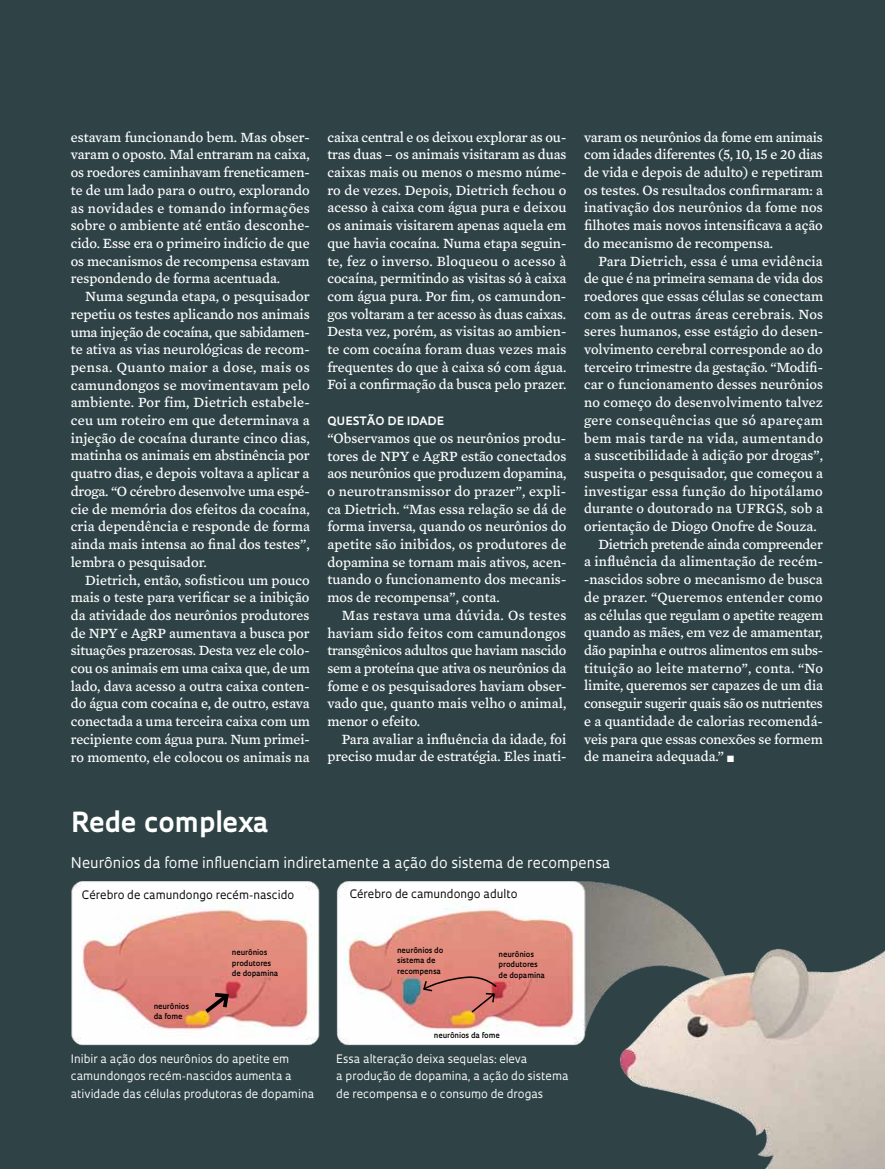
<style>
.page{position:relative;width:885px;height:1169px;background:#fff}
.page>*{position:absolute;margin:0;border:0;box-sizing:border-box;transform-origin:0 0}
.t1{font:700 26.85px "Oculum";color:#fff}
.t2{font:14.4px/17.7px "Mercury Text G4";color:#fff;text-align:justify}
.t3{font:14.4px "Mercury Text G4";letter-spacing:-.02em;color:#fff}
.t4{font:14.4px "Mercury Text G4";letter-spacing:.02em;color:#fff}
.t5{font:14.4px "Oculum";color:#fff}
.t6{font:14.4px "Mercury Text G4";letter-spacing:.025em;color:#fff}
.t7{font:11.4px/17.7px "Oculum";color:#fff}
.t8{font:11.4px "Oculum";color:#000}
.t9{font:700 11.25px "Oculum";letter-spacing:.03em;color:#fff}
.t10{font:600 7.5px/10.5px "Oculum";color:#000}
</style>
<div class="page">
<div style="left:0;top:0;width:885px;height:1168px;background:#2f4347"></div>
<img style="left:71px;top:881px;width:814px;height:287px">
<svg style="left:201px;top:990px;width:31px;height:26px"></svg>
<svg style="left:422px;top:976px;width:76px;height:38px;background:#cf766d"></svg>
<p class="t2" style="left:71px;top:127px;width:241px">estavam funcionando bem. Mas obser&shy;varam o oposto. Mal entraram na caixa, os roedores caminhavam freneticamen&shy;te de um lado para o outro, explorando as novidades e tomando informações sobre o ambiente até então desconhe&shy;cido. Esse era o primeiro indício de que os mecanismos de recompensa estavam respondendo de forma acentuada.</p>
<p class="t2" style="left:71px;top:287px;width:241px;text-indent:14px">Numa segunda etapa, o pesquisador repetiu os testes aplicando nos animais uma injeção de cocaína, que sabidamen&shy;te ativa as vias neurológicas de recom&shy;pensa. Quanto maior a dose, mais os camundongos se movimentavam pelo ambiente. Por fim, Dietrich estabele&shy;ceu um roteiro em que determinava a injeção de cocaína durante cinco dias, matinha os animais em abstinência por quatro dias, e depois voltava a aplicar a droga. “O cérebro desenvolve uma espé&shy;cie de memória dos efeitos da cocaína, cria dependência e responde de forma ainda mais intensa ao final dos testes”, lembra o pesquisador.</p>
<p class="t2" style="left:71px;top:570px;width:241px;text-indent:14px">Dietrich, então, sofisticou um pouco mais o teste para verificar se a inibição da atividade dos neurônios produtores de NPY e AgRP aumentava a busca por situações prazerosas. Desta vez ele colo&shy;cou os animais em uma caixa que, de um lado, dava acesso a outra caixa conten&shy;do água com cocaína e, de outro, estava conectada a uma terceira caixa com um recipiente com água pura. Num primei&shy;ro momento, ele colocou os animais na</p>
<p class="t2" style="left:327px;top:127px;width:241px">caixa central e os deixou explorar as ou&shy;tras duas – os animais visitaram as duas caixas mais ou menos o mesmo núme&shy;ro de vezes. Depois, Dietrich fechou o acesso à caixa com água pura e deixou os animais visitarem apenas aquela em que havia cocaína. Numa etapa seguin&shy;te, fez o inverso. Bloqueou o acesso à cocaína, permitindo as visitas só à caixa com água pura. Por fim, os camundon&shy;gos voltaram a ter acesso às duas caixas.<br>Desta vez, porém, as visitas ao ambien&shy;te com cocaína foram duas vezes mais frequentes do que à caixa só com água.<br>Foi a confirmação da busca pelo prazer.</p>
<p class="t9" style="left:327px;top:413px;width:118px">questão d e idad e</p>
<p class="t2" style="left:327px;top:428px;width:241px">“Observamos que os neurônios produ&shy;tores de NPY e AgRP estão conectados aos neurônios que produzem dopamina, o neurotransmissor do prazer”, expli&shy;ca Dietrich. “Mas essa relação se dá de forma inversa, quando os neurônios do apetite são inibidos, os produtores de dopamina se tornam mais ativos, acen&shy;tuando o funcionamento dos mecanis&shy;mos de recompensa”, conta.</p>
<p class="t2" style="left:327px;top:605px;width:241px;text-indent:14px">Mas restava uma dúvida. Os testes haviam sido feitos com camundongos transgênicos adultos que haviam nascido sem a proteína que ativa os neurônios da fome e os pesquisadores haviam obser&shy;vado que, quanto mais velho o animal, menor o efeito.</p>
<p class="t2" style="left:327px;top:729px;width:240px;text-align:right">Para avaliar a influência da idade, foi preciso mudar de estratégia. Eles inati-</p>
<p class="t2" style="left:584px;top:127px;width:240px">varam os neurônios da fome em animais com idades diferentes (5, 10, 15 e 20 dias de vida e depois de adulto) e repetiram os testes. Os resultados confirmaram: a inativação dos neurônios da fome nos filhotes mais novos intensificava a ação do mecanismo de recompensa.</p>
<p class="t2" style="left:599px;top:251px;width:226px">Para Dietrich, essa é uma evidência</p>
<p class="t2" style="left:584px;top:269px;width:241px">de que é na primeira semana de vida dos</p>
<p class="t2" style="left:584px;top:286px;width:241px">roedores que essas células se conectam</p>
<p class="t4" style="left:584px;top:303px;width:241px">com as de outras áreas cerebrais. Nos</p>
<p class="t2" style="left:584px;top:322px;width:241px">seres humanos, esse estágio do desen-</p>
<p class="t2" style="left:584px;top:339px;width:240px">volvimento cerebral corresponde ao do</p>
<p class="t2" style="left:584px;top:357px;width:240px">terceiro trimestre da gestação. “Modifi-</p>
<p class="t2" style="left:584px;top:375px;width:241px">car o funcionamento desses neurônios</p>
<p class="t2" style="left:584px;top:393px;width:240px">no começo do desenvolvimento talvez</p>
<p class="t6" style="left:584px;top:409px;width:240px">gere consequências que só apareçam</p>
<p class="t6" style="left:584px;top:427px;width:241px">bem mais tarde na vida, aumentando</p>
<p class="t2" style="left:584px;top:446px;width:240px">a suscetibilidade à adição por drogas”,</p>
<p class="t2" style="left:584px;top:463px;width:240px">suspeita o pesquisador, que começou a</p>
<p class="t4" style="left:584px;top:480px;width:240px">investigar essa função do hipotálamo</p>
<p class="t2" style="left:584px;top:499px;width:241px">durante o doutorado na UFRGS, sob a</p>
<p class="t2" style="left:584px;top:516px;width:234px">orientação de Diogo Onofre de Souza.</p>
<p class="t3" style="left:599px;top:533px;width:226px">Dietrich pretende ainda compreender</p>
<p class="t2" style="left:584px;top:552px;width:240px">a influência da alimentação de recém-</p>
<p class="t2" style="left:584px;top:570px;width:240px">-nascidos sobre o mecanismo de busca</p>
<p class="t2" style="left:584px;top:587px;width:240px">de prazer. “Queremos entender como</p>
<p class="t2" style="left:584px;top:605px;width:241px">as células que regulam o apetite reagem</p>
<p class="t2" style="left:584px;top:623px;width:240px">quando as mães, em vez de amamentar,</p>
<p class="t3" style="left:584px;top:639px;width:240px">dão papinha e outros alimentos em subs-</p>
<p class="t4" style="left:584px;top:657px;width:240px">tituição ao leite materno”, conta. “No</p>
<p class="t2" style="left:584px;top:676px;width:240px">limite, queremos ser capazes de um dia</p>
<p class="t3" style="left:584px;top:692px;width:240px">conseguir sugerir quais são os nutrientes</p>
<p class="t2" style="left:584px;top:711px;width:240px">e a quantidade de calorias recomendá-</p>
<p class="t2" style="left:584px;top:729px;width:240px">veis para que essas conexões se formem</p>
<p class="t2" style="left:584px;top:746px;width:152px">de maneira adequada.” ■</p>
<h1 class="t1" style="left:71px;top:804px;width:199px">Rede complexa</h1>
<p class="t5" style="left:71px;top:853px;width:541px">Neurônios da fome influenciam indiretamente a ação do sistema de recompensa</p>
<p class="t8" style="left:82px;top:887px;width:214px">Cérebro de camundongo recém-nascido</p>
<p class="t8" style="left:350px;top:886px;width:169px">Cérebro de camundongo adulto</p>
<p class="t10" style="left:154px;top:1000px;width:37px">neurônios da fome</p>
<p class="t10" style="left:397px;top:944px;width:48px">neurônios do sistema de recompensa</p>
<p class="t10" style="left:232px;top:946px;width:48px">neurônios produtores de dopamina</p>
<p class="t10" style="left:499px;top:948px;width:48px">neurônios produtores de dopamina</p>
<p class="t10" style="left:434px;top:1029px;width:68px">neurônios da fome</p>
<p class="t7" style="left:71px;top:1049px;width:245px">I nibir a ação dos neurônios do apetite em camundongos recém-nascidos aumenta a atividade das células produtoras de dopamina</p>
<p class="t7" style="left:336px;top:1049px;width:234px">Essa alteração deixa sequelas: eleva<br>a produção de dopamina, a ação do sistema de recompensa e o consumo de drogas</p>
</div>
